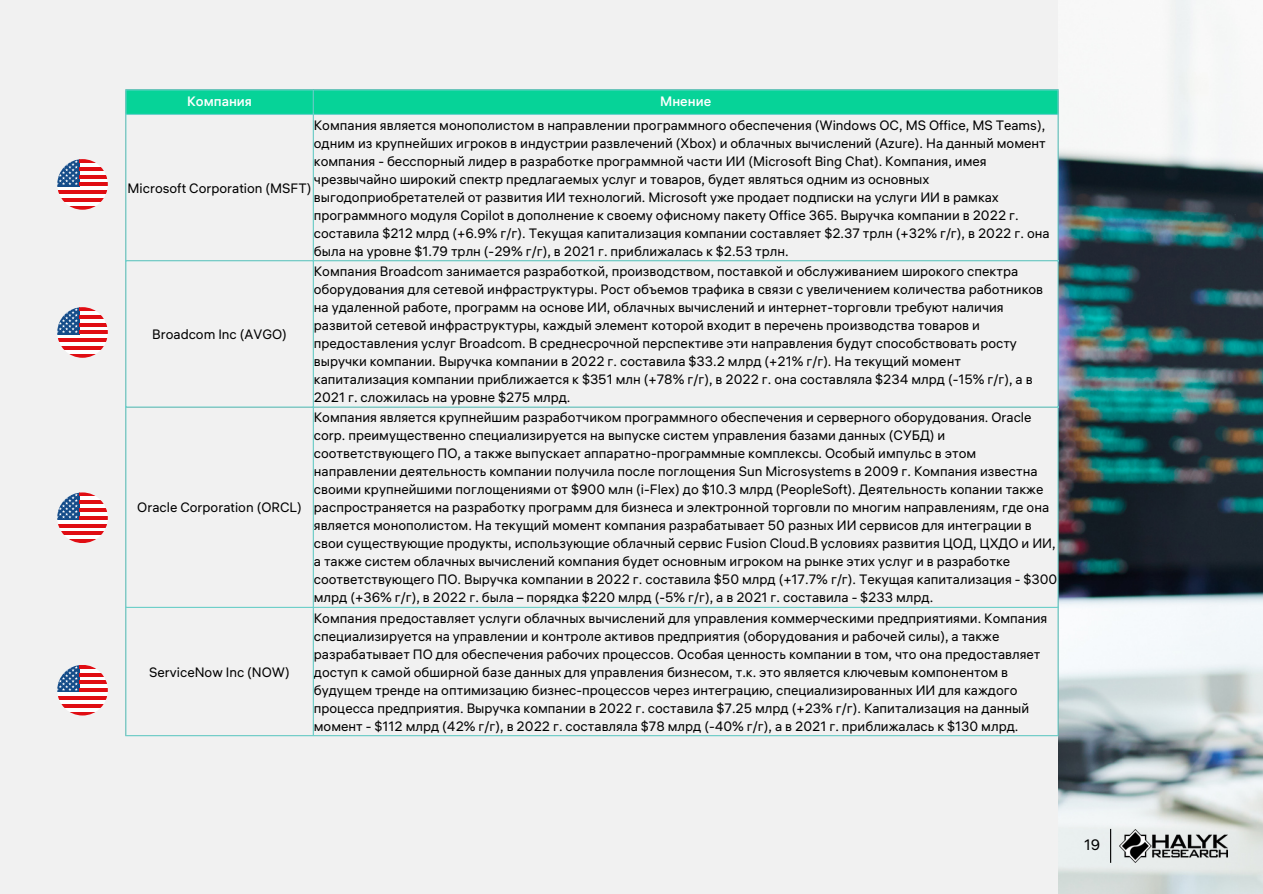
<style>
.page{position:relative;width:1263px;height:894px;background:#fff}
.page>*{position:absolute;margin:0;border:0;box-sizing:border-box;transform-origin:0 0}
.t1{font:15px "ALS Hauss";color:#000}
.t2{font:13.5px/18px "ALS Hauss";color:#000}
.t3{font:500 13.5px "ALS Hauss";color:#fff}
</style>
<div class="page">
<div style="left:0;top:0;width:1263px;height:893px;background:#f1f1f1"></div>
<img style="left:1059px;top:152px;width:204px;height:741px">
<img style="left:1119px;top:829px;width:108px;height:33px">
<svg style="left:126px;top:90px;width:931px;height:24px;background:#08d299"></svg>
<hr style="left:125px;top:90px;width:1px;height:645px;background:#6cd1cb">
<hr style="left:313px;top:90px;width:1px;height:645px;background:#6cd1cb">
<hr style="left:1057px;top:90px;width:2px;height:645px;background:#6cd1cb">
<hr style="left:125px;top:89px;width:934px;height:1px;background:#6cd1cb">
<hr style="left:125px;top:114px;width:934px;height:1px;background:#6cd1cb">
<hr style="left:125px;top:260px;width:934px;height:1px;background:#6cd1cb">
<hr style="left:125px;top:406px;width:934px;height:1px;background:#6cd1cb">
<hr style="left:125px;top:606px;width:934px;height:1px;background:#6cd1cb">
<hr style="left:125px;top:735px;width:934px;height:1px;background:#6cd1cb">
<hr style="left:1110px;top:828px;width:1px;height:34px;background:#000">
<div style="left:57px;top:492px;width:51px;height:51px;background:linear-gradient(to right,#fff,#fefefe);border-radius:50%"></div>
<div style="left:57px;top:492px;width:23px;height:27px;background:#144c89"></div>
<svg style="left:80px;top:492px;width:16px;height:4px"></svg>
<svg style="left:80px;top:500px;width:24px;height:4px"></svg>
<hr style="left:80px;top:508px;width:28px;height:3px;background:#e00d13">
<svg style="left:80px;top:515px;width:28px;height:4px"></svg>
<svg style="left:58px;top:523px;width:49px;height:4px"></svg>
<svg style="left:61px;top:531px;width:43px;height:4px"></svg>
<svg style="left:69px;top:539px;width:27px;height:4px"></svg>
<svg style="left:57px;top:493px;width:21px;height:25px"></svg>
<div style="left:57px;top:307px;width:51px;height:50px;background:#fff;border-radius:50%"></div>
<div style="left:57px;top:307px;width:23px;height:27px;background:#144c89"></div>
<svg style="left:80px;top:307px;width:16px;height:4px"></svg>
<svg style="left:80px;top:315px;width:24px;height:4px"></svg>
<svg style="left:80px;top:323px;width:27px;height:3px"></svg>
<hr style="left:80px;top:330px;width:28px;height:4px;background:#e00d13">
<hr style="left:57px;top:338px;width:51px;height:4px;background:#e00d13">
<svg style="left:61px;top:346px;width:43px;height:4px"></svg>
<hr style="left:57px;top:354px;width:51px;height:3px;background:#e00d13">
<svg style="left:57px;top:308px;width:21px;height:25px"></svg>
<div style="left:57px;top:159px;width:51px;height:51px;background:#fff;border-radius:50%"></div>
<div style="left:57px;top:159px;width:23px;height:27px;background:#144c89"></div>
<svg style="left:80px;top:159px;width:16px;height:4px"></svg>
<svg style="left:80px;top:167px;width:24px;height:4px"></svg>
<hr style="left:80px;top:175px;width:28px;height:3px;background:#e00d13">
<hr style="left:80px;top:182px;width:28px;height:4px;background:#e00d13">
<hr style="left:57px;top:190px;width:51px;height:4px;background:#e00d13">
<svg style="left:61px;top:198px;width:43px;height:4px"></svg>
<svg style="left:69px;top:206px;width:27px;height:4px"></svg>
<svg style="left:57px;top:160px;width:21px;height:25px"></svg>
<svg style="left:57px;top:664px;width:51px;height:51px"></svg>
<svg style="left:57px;top:664px;width:23px;height:28px"></svg>
<svg style="left:80px;top:664px;width:15px;height:4px"></svg>
<svg style="left:80px;top:672px;width:24px;height:4px"></svg>
<hr style="left:80px;top:680px;width:28px;height:4px;background:#e00d13">
<hr style="left:80px;top:688px;width:28px;height:4px;background:#e00d13">
<svg style="left:58px;top:695px;width:49px;height:4px"></svg>
<svg style="left:61px;top:703px;width:43px;height:4px"></svg>
<svg style="left:69px;top:711px;width:27px;height:4px"></svg>
<svg style="left:57px;top:665px;width:21px;height:25px"></svg>
<p class="t3" style="left:187px;top:93px;width:66px">Компания</p>
<p class="t3" style="left:660px;top:93px;width:52px">Мнение</p>
<p class="t2" style="left:314px;top:116px;width:737px">Компания является монополистом в направлении программного обеспечения (Windows OC, MS Office, MS Teams), одним из крупнейших игроков в индустрии развлечений (Xbox) и облачных вычислений (Azure). На данный момент компания - бесспорный лидер в разработке программной части ИИ (Microsoft Bing Chat). Компания, имея чрезвычайно широкий спектр предлагаемых услуг и товаров, будет являться одним из основных выгодоприобретателей от развития ИИ технологий. Microsoft уже продает подписки на услуги ИИ в рамках программного модуля Copilot в дополнение к своему офисному пакету Office 365. Выручка компании в 2022 г. составила $212 млрд (+6.9% г/г). Текущая капитализация компании составляет $2.37 трлн (+32% г/г), в 2022 г. она была на уровне $1.79 трлн (-29% г/г), в 2021 г. приближалась к $2.53 трлн.</p>
<p class="t2" style="left:128px;top:179px;width:185px">Microsoft Corporation (MSFT)</p>
<p class="t2" style="left:152px;top:325px;width:136px">Broadcom Inc (AVGO)</p>
<p class="t2" style="left:137px;top:498px;width:166px">Oracle Corporation (ORCL)</p>
<p class="t2" style="left:149px;top:662px;width:142px">ServiceNow Inc (NOW)</p>
<p class="t2" style="left:314px;top:262px;width:731px">Компания Broadcom занимается разработкой, производством, поставкой и обслуживанием широкого спектра оборудования для сетевой инфраструктуры. Рост объемов трафика в связи с увеличением количества работников на удаленной работе, программ на основе ИИ, облачных вычислений и интернет-торговли требуют наличия развитой сетевой инфраструктуры, каждый элемент которой входит в перечень производства товаров и предоставления услуг Broadcom. В среднесрочной перспективе эти направления будут способствовать росту выручки компании. Выручка компании в 2022 г. составила $33.2 млрд (+21% г/г). На текущий момент капитализация компании приближается к $351 млн (+78% г/г), в 2022 г. она составляла $234 млрд (-15% г/г), а в 2021 г. сложилась на уровне $275 млрд.</p>
<p class="t2" style="left:314px;top:408px;width:745px">Компания является крупнейшим разработчиком программного обеспечения и серверного оборудования. Oracle corp. преимущественно специализируется на выпуске систем управления базами данных (СУБД) и соответствующего ПО, а также выпускает аппаратно-программные комплексы. Особый импульс в этом направлении деятельность компании получила после поглощения Sun Microsystems в 2009 г. Компания известна своими крупнейшими поглощениями от $900 млн (i-Flex) до $10.3 млрд (PeopleSoft). Деятельность копании также распространяется на разработку программ для бизнеса и электронной торговли по многим направлениям, где она является монополистом. На текущий момент компания разрабатывает 50 разных ИИ сервисов для интеграции в свои существующие продукты, использующие облачный сервис Fusion Cloud.В условиях развития ЦОД, ЦХДО и ИИ, а также систем облачных вычислений компания будет основным игроком на рынке этих услуг и в разработке соответствующего ПО. Выручка компании в 2022 г. составила $50 млрд (+17.7% г/г). Текущая капитализация - $300 млрд (+36% г/г), в 2022 г. была – порядка $220 млрд (-5% г/г), а в 2021 г. составила - $233 млрд.</p>
<p class="t2" style="left:314px;top:608px;width:735px">Компания предоставляет услуги облачных вычислений для управления коммерческими предприятиями. Компания специализируется на управлении и контроле активов предприятия (оборудования и рабочей силы), а также разрабатывает ПО для обеспечения рабочих процессов. Особая ценность компании в том, что она предоставляет доступ к самой обширной базе данных для управления бизнесом, т.к. это является ключевым компонентом в будущем тренде на оптимизацию бизнес-процессов через интеграцию, специализированных ИИ для каждого процесса предприятия. Выручка компании в 2022 г. составила $7.25 млрд (+23% г/г). Капитализация на данный момент - $112 млрд (42% г/г), в 2022 г. составляла $78 млрд (-40% г/г), а в 2021 г. приближалась к $130 млрд.</p>
<p class="t1" style="left:1084px;top:835px;width:18px">19</p>
</div>
